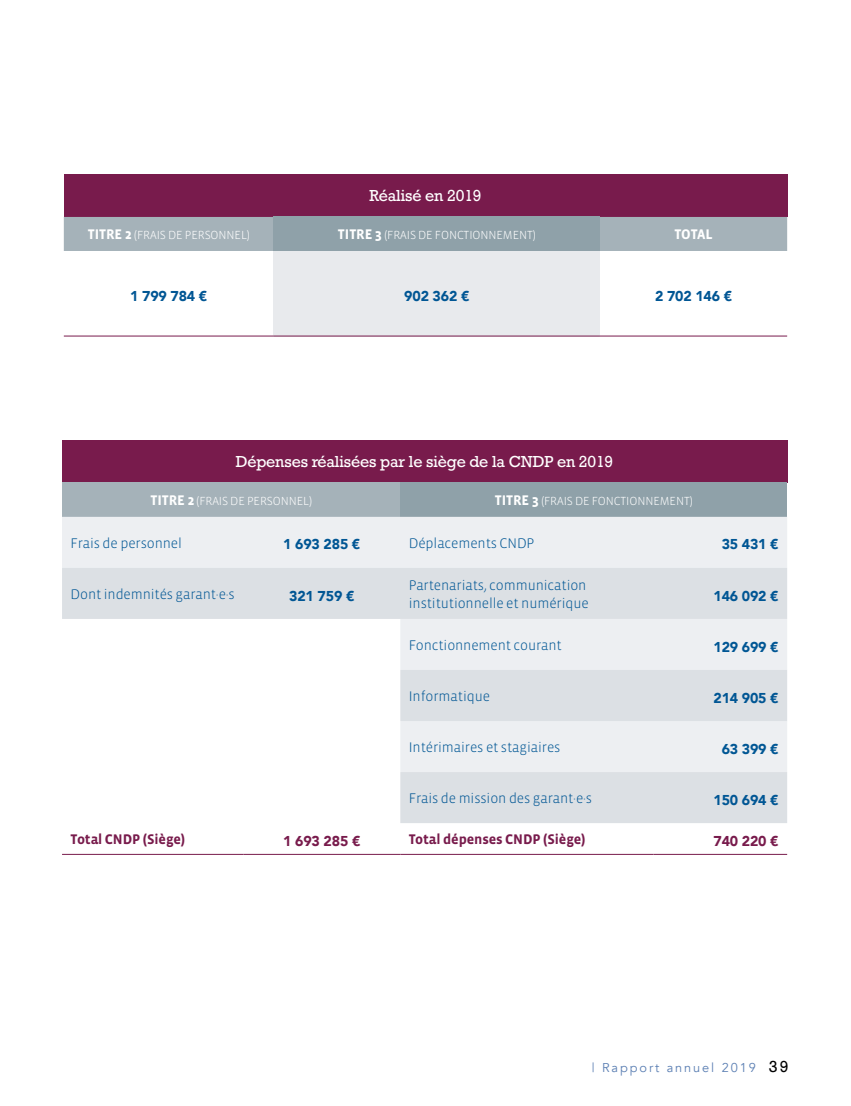
<style>
.page{position:relative;width:851px;height:1106px;background:#fff}
.page>*{position:absolute;margin:0;border:0;box-sizing:border-box;transform-origin:0 0}
.t1{font:15px "Rockwell";letter-spacing:-.01em;color:#fff}
.t2{font:300 14.25px/18px "Vista Sans";letter-spacing:-.01em;color:#005694}
.t3{font:900 14.25px "Avenir";letter-spacing:-.01em;color:#005694}
.t4{font:700 14.25px "Vista Sans";letter-spacing:-.01em;color:#781b4c}
.t5{font:900 14.25px "Avenir";letter-spacing:-.01em;color:#781b4c}
.t6{font:700 14.25px "Vista Sans";letter-spacing:-.01em;color:#fff}
.t7{font:12.75px "Avenir";letter-spacing:.15em;color:#5b7fb3}
.t8{font:300 12px "Vista Sans";letter-spacing:-.01em;color:#fff}
.s1{font-weight:700;font-size:14.25px}
.s2{font-family:"Rockwell";font-size:15px;color:#000}
</style>
<div class="page">
<div style="left:64px;top:174px;width:723px;height:43px;background:#781b4c"></div>
<div style="left:64px;top:217px;width:723px;height:34px;background:#a5b2b9"></div>
<div style="left:274px;top:217px;width:326px;height:34px;background:#8fa1a9"></div>
<div style="left:274px;top:251px;width:326px;height:85px;background:#e8eaed"></div>
<hr style="left:64px;top:336px;width:210px;height:1px;background:#781b4c">
<hr style="left:274px;top:336px;width:326px;height:1px;background:#781b4c">
<hr style="left:600px;top:336px;width:187px;height:1px;background:#781b4c">
<div style="left:62px;top:440px;width:725px;height:43px;background:#781b4c"></div>
<div style="left:62px;top:483px;width:338px;height:34px;background:#a5b2b9"></div>
<div style="left:400px;top:483px;width:387px;height:34px;background:#8fa1a9"></div>
<div style="left:62px;top:517px;width:725px;height:51px;background:#edeff2"></div>
<svg style="left:62px;top:568px;width:725px;height:255px"></svg>
<hr style="left:62px;top:854px;width:181px;height:1px;background:#781b4c">
<hr style="left:243px;top:854px;width:157px;height:1px;background:#781b4c">
<hr style="left:400px;top:854px;width:253px;height:1px;background:#781b4c">
<hr style="left:653px;top:854px;width:134px;height:1px;background:#781b4c">
<p class="t1" style="left:369px;top:191px;width:114px">Réalisé en 2019</p>
<p class="t8" style="left:88px;top:230px;width:163px"><span class="s1">TITRE 2</span> (FRAIS DE PERSONNEL)</p>
<p class="t8" style="left:338px;top:230px;width:199px"><span class="s1">TITRE 3</span> (FRAIS DE FONCTIONNEMENT)</p>
<p class="t6" style="left:674px;top:229px;width:40px">TOTAL</p>
<p class="t3" style="left:130px;top:286px;width:79px">1 799 784 €</p>
<p class="t3" style="left:404px;top:286px;width:67px">902 362 €</p>
<p class="t3" style="left:655px;top:286px;width:79px">2 702 146 €</p>
<p class="t1" style="left:236px;top:457px;width:379px">Dépenses réalisées par le siège de la CNDP en 2019</p>
<p class="t8" style="left:150px;top:496px;width:163px"><span class="s1">TITRE 2</span> (FRAIS DE PERSONNEL)</p>
<p class="t8" style="left:495px;top:496px;width:199px"><span class="s1">TITRE 3</span> (FRAIS DE FONCTIONNEMENT)</p>
<p class="t2" style="left:71px;top:535px;width:113px">Frais de personnel</p>
<p class="t3" style="left:283px;top:535px;width:79px">1 693 285 €</p>
<p class="t2" style="left:409px;top:535px;width:127px">Déplacements CNDP</p>
<p class="t3" style="left:721px;top:535px;width:58px">35 431 €</p>
<p class="t2" style="left:71px;top:586px;width:166px">Dont indemnités garant·e·s</p>
<p class="t3" style="left:289px;top:586px;width:67px">321 759 €</p>
<p class="t2" style="left:409px;top:577px;width:181px">Partenariats, communication institutionnelle et numérique</p>
<p class="t3" style="left:713px;top:586px;width:67px">146 092 €</p>
<p class="t2" style="left:409px;top:637px;width:154px">Fonctionnement courant</p>
<p class="t3" style="left:713px;top:637px;width:67px">129 699 €</p>
<p class="t2" style="left:409px;top:688px;width:83px">Informatique</p>
<p class="t3" style="left:713px;top:688px;width:67px">214 905 €</p>
<p class="t2" style="left:409px;top:739px;width:153px">Intérimaires et stagiaires</p>
<p class="t3" style="left:721px;top:739px;width:58px">63 399 €</p>
<p class="t2" style="left:409px;top:790px;width:185px">Frais de mission des garant·e·s</p>
<p class="t3" style="left:713px;top:790px;width:67px">150 694 €</p>
<p class="t4" style="left:71px;top:833px;width:116px">Total CNDP (Siège)</p>
<p class="t5" style="left:283px;top:831px;width:79px">1 693 285 €</p>
<p class="t4" style="left:409px;top:833px;width:178px">Total dépenses CNDP (Siège)</p>
<p class="t5" style="left:713px;top:831px;width:67px">740 220 €</p>
<p class="t7" style="left:591px;top:1059px;width:198px">| Rapport annuel 2019 <span class="s2">39</span></p>
</div>
